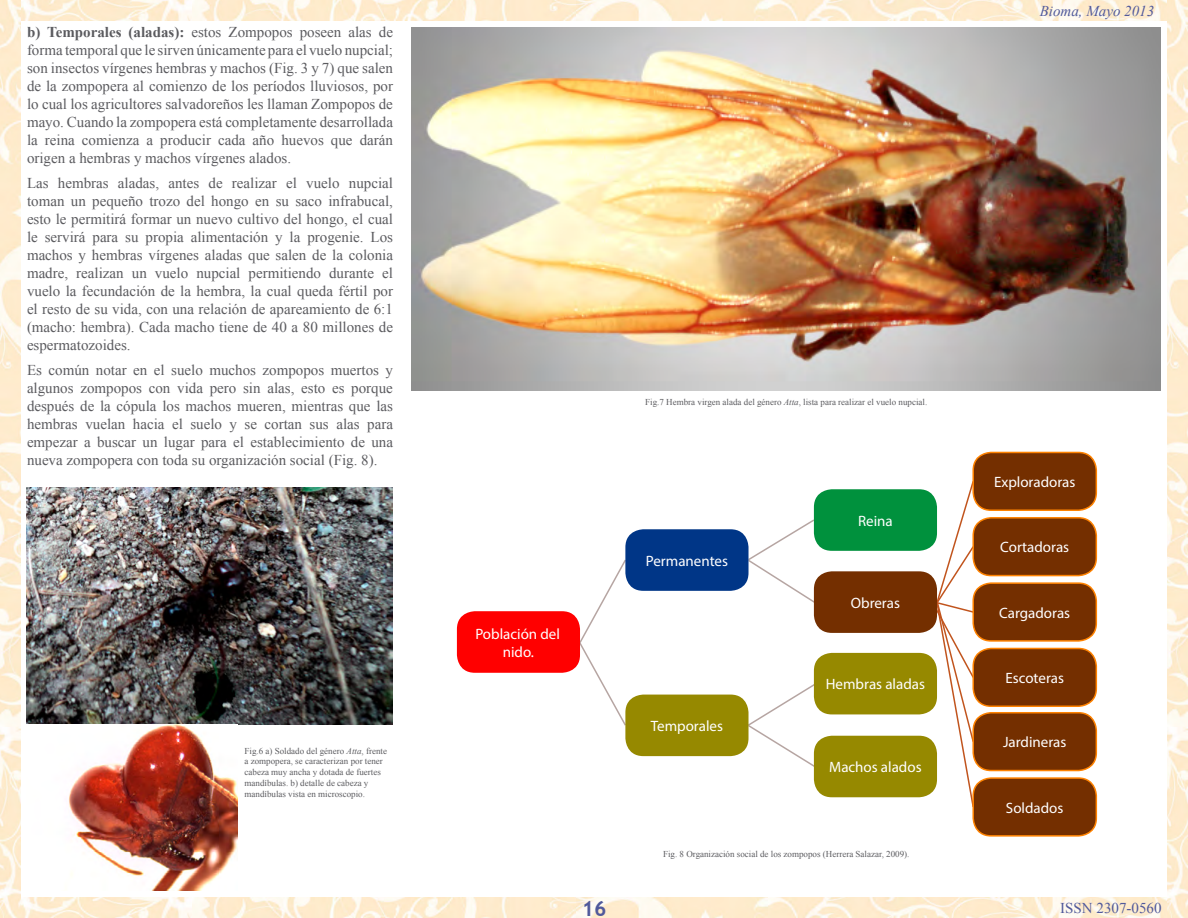
<style>
.page{position:relative;width:1188px;height:918px;background:#fff}
.page>*{position:absolute;margin:0;border:0;box-sizing:border-box;transform-origin:0 0}
.t1{font:700 21px "Trebuchet MS";color:#50599b}
.t2{font:15px/18px "Times New Roman";color:#5b5b5f;text-align:justify}
.t3{font:15px/18px "Myriad Pro";color:#fff;text-align:center}
.t4{font:italic 15px "Times New Roman";color:#50599b}
.t5{font:15px "Times New Roman";color:#50599b}
.t6{font:9px/10.8px "Times New Roman";color:#5b5b5f}
.s1{font-weight:700}
.s2{font-style:italic}
</style>
<div class="page">
<img style="left:20px;top:0;width:1148px;height:20px">
<img style="left:20px;top:898px;width:1148px;height:20px">
<img style="left:0;top:0;width:20px;height:918px">
<img style="left:1168px;top:0;width:20px;height:918px">
<img style="left:411px;top:27px;width:750px;height:364px">
<img style="left:27px;top:487px;width:366px;height:237px">
<img style="left:69px;top:724px;width:169px;height:167px">
<svg style="left:746px;top:518px;width:70px;height:86px"></svg>
<svg style="left:746px;top:682px;width:71px;height:87px"></svg>
<svg style="left:931px;top:483px;width:44px;height:321px"></svg>
<svg style="left:577px;top:560px;width:50px;height:166px"></svg>
<div style="left:457px;top:611px;width:123px;height:62px;background:#f00;border-radius:18px"></div>
<div style="left:625px;top:529px;width:124px;height:62px;background:#003687;border-radius:18px"></div>
<div style="left:814px;top:489px;width:123px;height:62px;background:#00913d;border-radius:18px"></div>
<div style="left:973px;top:452px;width:123px;height:58px;background:#742f00;border-radius:18px"></div>
<div style="left:972px;top:452px;width:125px;height:59px;border:2px solid #ff8300;border-radius:18px"></div>
<div style="left:973px;top:583px;width:123px;height:58px;background:#742f00;border-radius:18px"></div>
<div style="left:972px;top:582px;width:125px;height:60px;border:2px solid #ff8300;border-radius:18px"></div>
<div style="left:973px;top:713px;width:123px;height:58px;background:#742f00;border-radius:18px"></div>
<div style="left:972px;top:712px;width:125px;height:59px;border:2px solid #ff8300;border-radius:18px"></div>
<div style="left:973px;top:518px;width:123px;height:58px;background:#742f00;border-radius:18px"></div>
<div style="left:972px;top:517px;width:125px;height:59px;border:2px solid #ff8300;border-radius:18px"></div>
<div style="left:973px;top:648px;width:123px;height:58px;background:#742f00;border-radius:18px"></div>
<div style="left:972px;top:648px;width:125px;height:59px;border:2px solid #ff8300;border-radius:18px"></div>
<div style="left:973px;top:778px;width:123px;height:58px;background:#742f00;border-radius:18px"></div>
<div style="left:972px;top:777px;width:125px;height:60px;border:2px solid #ff8300;border-radius:18px"></div>
<div style="left:814px;top:571px;width:123px;height:62px;background:#742f00;border-radius:18px"></div>
<div style="left:814px;top:653px;width:123px;height:61px;background:#968900;border-radius:18px"></div>
<div style="left:814px;top:736px;width:123px;height:61px;background:#968900;border-radius:18px"></div>
<div style="left:625px;top:695px;width:124px;height:61px;background:#968900;border-radius:18px"></div>
<p class="t2" style="left:27px;top:23px;width:368px"><span class="s1">b) Temporales (aladas):</span> estos Zompopos poseen alas de forma temporal que le sirven únicamente para el vuelo nupcial; son insectos vírgenes hembras y machos (Fig. 3 y 7) que salen de la zompopera al comienzo de los períodos lluviosos, por lo cual los agricultores salvadoreños les llaman Zompopos de mayo. Cuando la zompopera está completamente desarrollada la reina comienza a producir cada año huevos que darán origen a hembras y machos vírgenes alados.</p>
<p class="t2" style="left:27px;top:174px;width:368px">Las hembras aladas, antes de realizar el vuelo nupcial toman un pequeño trozo del hongo en su saco infrabucal, esto le permitirá formar un nuevo cultivo del hongo, el cual le servirá para su propia alimentación y la progenie. Los machos y hembras vírgenes aladas que salen de la colonia madre, realizan un vuelo nupcial permitiendo durante el vuelo la fecundación de la hembra, la cual queda fértil por el resto de su vida, con una relación de apareamiento de 6:1 (macho: hembra). Cada macho tiene de 40 a 80 millones de espermatozoides.</p>
<p class="t2" style="left:27px;top:361px;width:368px">Es común notar en el suelo muchos zompopos muertos y algunos zompopos con vida pero sin alas, esto es porque después de la cópula los machos mueren, mientras que las hembras vuelan hacia el suelo y se cortan sus alas para empezar a buscar un lugar para el establecimiento de una nueva zompopera con toda su organización social (Fig. 8).</p>
<p class="t6" style="left:245px;top:745px;width:144px">Fig.6 a) Soldado del género <span class="s2">Atta</span>, frente a zompopera, se caracterizan por tener cabeza muy ancha y dotada de fuertes mandíbulas. b) detalle de cabeza y mandíbulas vista en microscopio.</p>
<p class="t4" style="left:1040px;top:0;width:116px">Bioma, Mayo 2013</p>
<p class="t6" style="left:645px;top:396px;width:284px">Fig.7 Hembra virgen alada del género <span class="s2">Atta</span>, lista para realizar el vuelo nupcial.</p>
<p class="t3" style="left:475px;top:624px;width:86px">Población del nido.</p>
<h1 class="t1" style="left:582px;top:895px;width:26px">16</h1>
<p class="t3" style="left:646px;top:551px;width:84px">Permanentes</p>
<p class="t3" style="left:651px;top:717px;width:74px">Temporales</p>
<p class="t3" style="left:858px;top:511px;width:36px">Reina</p>
<p class="t3" style="left:851px;top:594px;width:51px">Obreras</p>
<p class="t3" style="left:826px;top:675px;width:101px">Hembras aladas</p>
<p class="t3" style="left:829px;top:758px;width:94px">Machos alados</p>
<p class="t6" style="left:663px;top:848px;width:248px">Fig. 8 Organización social de los zompopos (Herrera Salazar, 2009).</p>
<p class="t3" style="left:994px;top:473px;width:83px">Exploradoras</p>
<p class="t3" style="left:1000px;top:538px;width:70px">Cortadoras</p>
<p class="t3" style="left:999px;top:603px;width:72px">Cargadoras</p>
<p class="t3" style="left:1005px;top:669px;width:60px">Escoteras</p>
<p class="t3" style="left:1003px;top:733px;width:65px">Jardineras</p>
<p class="t3" style="left:1006px;top:798px;width:59px">Soldados</p>
<p class="t5" style="left:1060px;top:898px;width:103px">ISSN 2307-0560</p>
</div>
